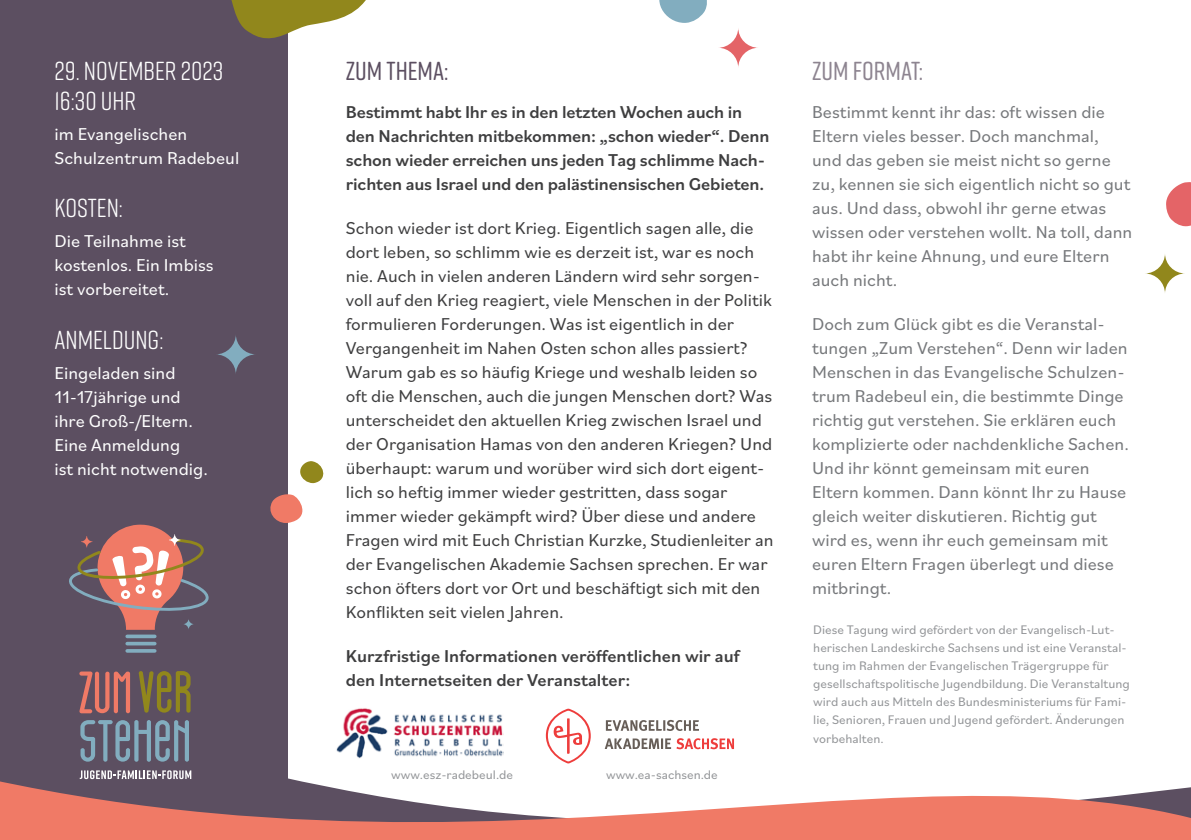
<style>
.page{position:relative;width:1191px;height:840px;background:#fff}
.page>*{position:absolute;margin:0;border:0;box-sizing:border-box;transform-origin:0 0}
.t1{font:26px/30px "Rift Soft";color:#fff}
.t2{font:500 26px "Rift Soft";color:#8d8490}
.t3{font:500 26px "Rift Soft";color:#5c4f61}
.t4{font:18px/24px "Bilo";color:#3e3e3f}
.t5{font:18px/24px "Bilo";color:#76787b}
.t6{font:500 18px/24px "Bilo";letter-spacing:-.01em;color:#3e3e3f}
.t7{font:18px/24px "Bilo";color:#fff}
.t8{font:13px/18px "Bilo";color:#939598}
</style>
<div class="page">
<div style="left:0;top:0;width:288px;height:839px;background:#5c4f61"></div>
<svg style="left:0;top:691px;width:1191px;height:148px"></svg>
<svg style="left:546px;top:708px;width:45px;height:55px"></svg>
<svg style="left:606px;top:719px;width:93px;height:11px"></svg>
<svg style="left:604px;top:737px;width:130px;height:11px"></svg>
<img style="left:336px;top:706px;width:167px;height:54px">
<svg style="left:231px;top:0;width:135px;height:39px"></svg>
<svg style="left:270px;top:494px;width:33px;height:28px"></svg>
<svg style="left:300px;top:461px;width:24px;height:22px"></svg>
<svg style="left:1166px;top:182px;width:25px;height:44px"></svg>
<svg style="left:659px;top:0;width:48px;height:23px"></svg>
<svg style="left:215px;top:334px;width:41px;height:40px"></svg>
<svg style="left:80px;top:769px;width:111px;height:9px"></svg>
<svg style="left:139px;top:671px;width:52px;height:41px"></svg>
<svg style="left:79px;top:671px;width:51px;height:42px"></svg>
<svg style="left:127px;top:634px;width:28px;height:4px"></svg>
<svg style="left:127px;top:641px;width:28px;height:4px"></svg>
<svg style="left:127px;top:649px;width:28px;height:3px"></svg>
<svg style="left:69px;top:524px;width:140px;height:105px"></svg>
<svg style="left:81px;top:535px;width:11px;height:12px"></svg>
<svg style="left:183px;top:618px;width:11px;height:11px"></svg>
<svg style="left:169px;top:534px;width:11px;height:11px"></svg>
<svg style="left:80px;top:719px;width:109px;height:42px"></svg>
<svg style="left:1144px;top:253px;width:41px;height:41px"></svg>
<svg style="left:718px;top:27px;width:40px;height:41px"></svg>
<h1 class="t1" style="left:54px;top:54px;width:170px">29. NOVEMBER 2023<br>16:30 UHR</h1>
<p class="t7" style="left:54px;top:121px;width:186px">im Evangelischen<br>Schulzentrum Radebeul</p>
<h1 class="t1" style="left:54px;top:192px;width:70px">KOSTEN:</h1>
<p class="t7" style="left:54px;top:228px;width:161px">Die Teilnahme ist kostenlos. Ein Imbiss ist vorbereitet.</p>
<h1 class="t1" style="left:54px;top:323px;width:110px">ANMELDUNG:</h1>
<p class="t7" style="left:54px;top:359px;width:155px">Eingeladen sind<br>11-17jährige und ihre Groß-/Eltern.<br>Eine Anmeldung<br>ist nicht notwendig.</p>
<h1 class="t3" style="left:346px;top:52px;width:104px">ZUM THEMA:</h1>
<p class="t6" style="left:346px;top:99px;width:425px">Bestimmt habt Ihr es in den letzten Wochen auch in den Nachrichten mitbekommen: „schon wieder“. Denn schon wieder erreichen uns jeden Tag schlimme Nach&shy;richten aus Israel und den palästinensischen Gebieten.</p>
<p class="t4" style="left:346px;top:215px;width:429px">Schon wieder ist dort Krieg. Eigentlich sagen alle, die dort leben, so schlimm wie es derzeit ist, war es noch nie. Auch in vielen anderen Ländern wird sehr sorgen&shy;voll auf den Krieg reagiert, viele Menschen in der Politik formulieren Forderungen. Was ist eigentlich in der Vergangenheit im Nahen Osten schon alles passiert?<br>Warum gab es so häufig Kriege und weshalb leiden so oft die Menschen, auch die jungen Menschen dort? Was unterscheidet den aktuellen Krieg zwischen Israel und der Organisation Hamas von den anderen Kriegen? Und überhaupt: warum und worüber wird sich dort eigent&shy;lich so heftig immer wieder gestritten, dass sogar immer wieder gekämpft wird? Über diese und andere Fragen wird mit Euch Christian Kurzke, Studienleiter an der Evangelischen Akademie Sachsen sprechen. Er war schon öfters dort vor Ort und beschäftigt sich mit den Konflikten seit vielen Jahren.</p>
<p class="t6" style="left:346px;top:643px;width:395px">Kurzfristige Informationen veröffentlichen wir auf den Internetseiten der Veranstalter:</p>
<p class="t8" style="left:391px;top:764px;width:123px">www.esz-radebeul.de</p>
<p class="t8" style="left:606px;top:764px;width:113px">www.ea-sachsen.de</p>
<h1 class="t2" style="left:812px;top:52px;width:112px">ZUM FORMAT:</h1>
<p class="t5" style="left:812px;top:99px;width:322px">Bestimmt kennt ihr das: oft wissen die Eltern vieles besser. Doch manchmal, und das geben sie meist nicht so gerne zu, kennen sie sich eigentlich nicht so gut aus. Und dass, obwohl ihr gerne etwas wissen oder verstehen wollt. Na toll, dann habt ihr keine Ahnung, und eure Eltern auch nicht.</p>
<p class="t5" style="left:812px;top:311px;width:318px">Doch zum Glück gibt es die Veranstal&shy;tungen „Zum Verstehen“. Denn wir laden Menschen in das Evangelische Schulzen&shy;trum Radebeul ein, die bestimmte Dinge richtig gut verstehen. Sie erklären euch komplizierte oder nachdenkliche Sachen.<br>Und ihr könnt gemeinsam mit euren Eltern kommen. Dann könnt Ihr zu Hause gleich weiter diskutieren. Richtig gut wird es, wenn ihr euch gemeinsam mit euren Eltern Fragen überlegt und diese mitbringt.</p>
<p class="t8" style="left:813px;top:620px;width:318px">Diese Tagung wird gefördert von der Evangelisch-Lut&shy;herischen Landeskirche Sachsens und ist eine Veranstal&shy;tung im Rahmen der Evangelischen Trägergruppe für gesellschaftspolitische Jugendbildung. Die Veranstaltung wird auch aus Mitteln des Bundesministeriums für Fami&shy;lie, Senioren, Frauen und Jugend gefördert. Änderungen vorbehalten.</p>
</div>
